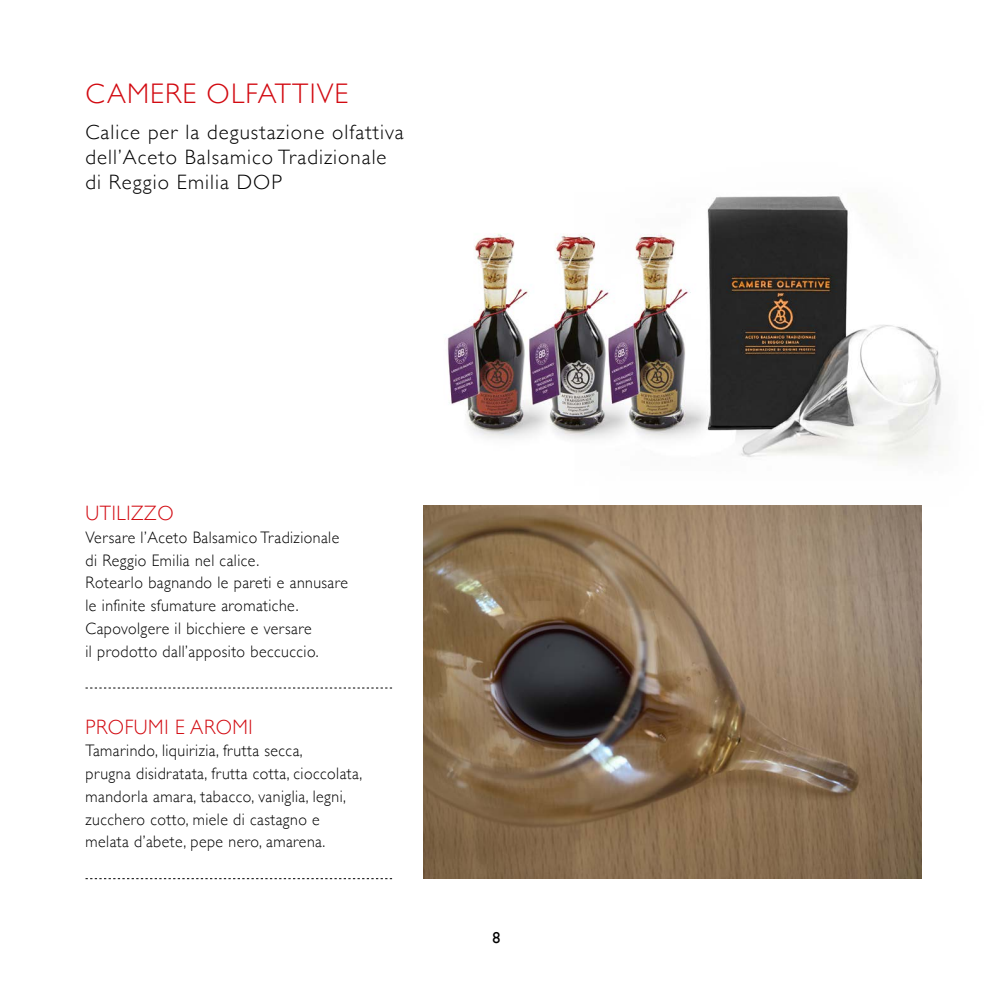
<style>
.page{position:relative;width:993px;height:993px;background:#fff}
.page>*{position:absolute;margin:0;border:0;box-sizing:border-box;transform-origin:0 0}
.t1{font:300 28.18px "Gill Sans";letter-spacing:.04em;color:#d20a11}
.t2{font:300 20.82px/24.8px "Gill Sans";letter-spacing:.05em;color:#000}
.t3{font:300 20.82px "Gill Sans";letter-spacing:.03em;color:#d20a11;scale:.95 1}
.t4{font:300 16.62px/22.8px "Gill Sans";letter-spacing:.03em;color:#000;scale:.95 1}
.t5{font:15.75px "Gill Sans";color:#000}
</style>
<div class="page">
<img style="left:423px;top:196px;width:525px;height:346px">
<svg style="left:85px;top:878px;width:307px;height:1px"></svg>
<svg style="left:85px;top:687px;width:307px;height:1px"></svg>
<img style="left:424px;top:505px;width:496px;height:373px">
<h1 class="t1" style="left:85px;top:72px;width:264px">CAMERE OLFATTIVE</h1>
<p class="t2" style="left:85px;top:119px;width:319px">Calice per la degustazione olfattiva dell’Aceto Balsamico Tradizionale di Reggio Emilia DOP</p>
<p class="t3" style="left:85px;top:496px;width:94px">UTILIZZO</p>
<p class="t4" style="left:85px;top:525px;width:278px">Versare l’Aceto Balsamico Tradizionale di Reggio Emilia nel calice.<br>Rotearlo bagnando le pareti e annusare le infinite sfumature aromatiche.<br>Capovolgere il bicchiere e versare<br>il prodotto dall’apposito beccuccio.</p>
<p class="t3" style="left:85px;top:710px;width:177px">PROFUMI E AROMI</p>
<p class="t4" style="left:85px;top:738px;width:292px">Tamarindo, liquirizia, frutta secca,<br>prugna disidratata, frutta cotta, cioccolata, mandorla amara, tabacco, vaniglia, legni, zucchero cotto, miele di castagno e melata d’abete, pepe nero, amarena.</p>
<p class="t5" style="left:492px;top:928px;width:9px">8</p>
</div>
